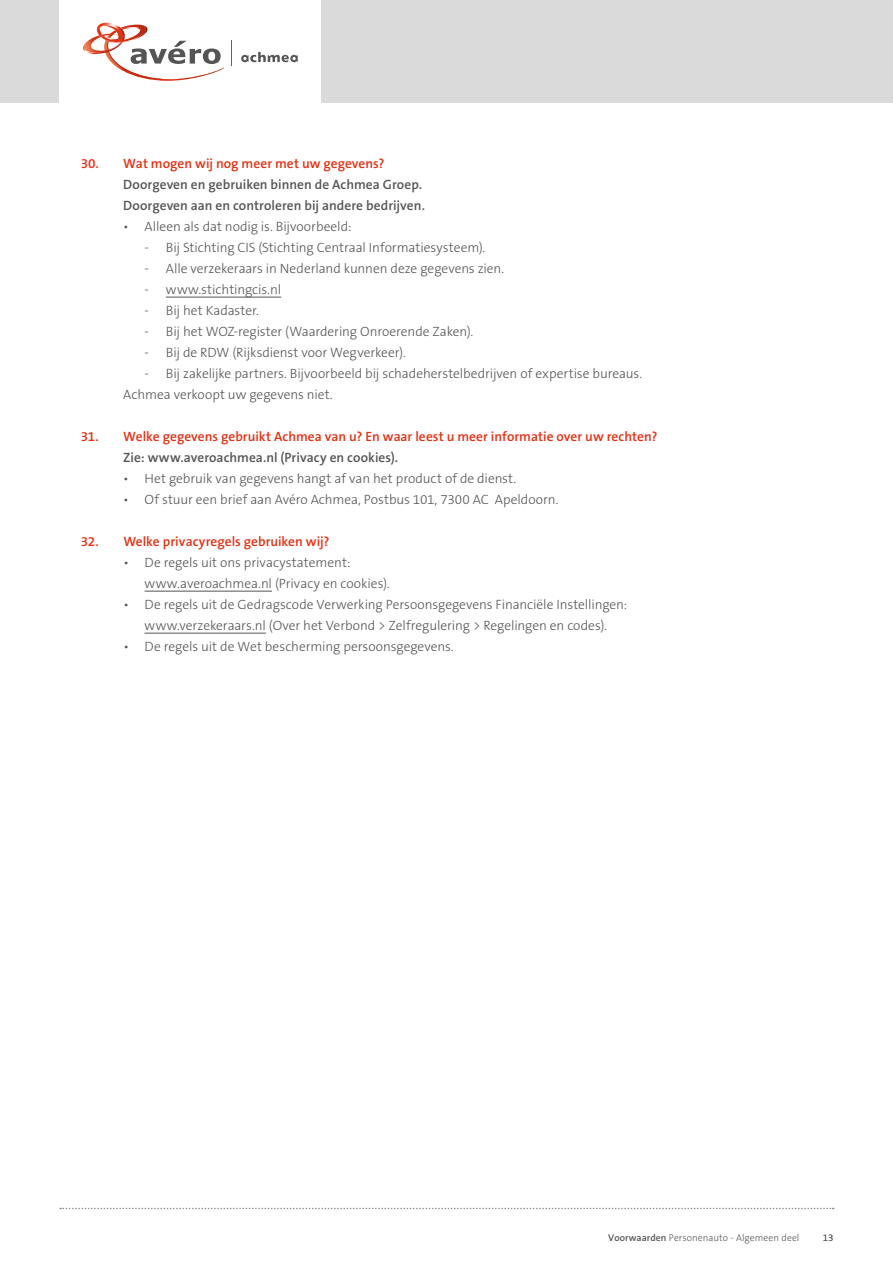
<style>
.page{position:relative;width:893px;height:1263px;background:#fff}
.page>*{position:absolute;margin:0;border:0;box-sizing:border-box;transform-origin:0 0}
.t1{font:300 13.5px/21px "The Sans B3";letter-spacing:-.005em;color:#555}
.t2{font:600 13.5px "The Sans B6";color:#e13214}
.t3{font:600 13.5px/21px "The Sans B6";letter-spacing:.005em;color:#555}
.t4{font:300 9.75px "The Sans B3";letter-spacing:.005em;color:#555}
.s1{font-family:"The Sans B6";font-weight:600}
</style>
<div class="page">
<div style="left:0;top:0;width:893px;height:103px;background:#dadada"></div>
<div style="left:60px;top:0;width:261px;height:103px;background:#fff"></div>
<svg style="left:241px;top:52px;width:57px;height:10px"></svg>
<svg style="left:83px;top:22px;width:141px;height:59px"></svg>
<svg style="left:231px;top:41px;width:1px;height:25px"></svg>
<svg style="left:60px;top:1208px;width:774px;height:1px"></svg>
<hr style="left:166px;top:297px;width:115px;height:1px;background:#555">
<hr style="left:145px;top:591px;width:127px;height:1px;background:#555">
<hr style="left:145px;top:633px;width:121px;height:1px;background:#555">
<p class="t2" style="left:81px;top:156px;width:305px">30. Wat mogen wij nog meer met uw gegevens?</p>
<p class="t3" style="left:123px;top:175px;width:303px">Doorgeven en gebruiken binnen de Achmea Groep.<br>Doorgeven aan en controleren bij andere bedrijven.</p>
<p class="t1" style="left:123px;top:217px;width:230px">• Alleen als dat nodig is. Bijvoorbeeld:</p>
<p class="t1" style="left:145px;top:238px;width:342px">- Bij Stichting CIS (Stichting Centraal Informatiesysteem).</p>
<p class="t1" style="left:145px;top:259px;width:361px">- Alle verzekeraars in Nederland kunnen deze gegevens zien.</p>
<p class="t1" style="left:145px;top:280px;width:138px">- www.stichtingcis.nl</p>
<p class="t1" style="left:145px;top:301px;width:116px">- Bij het Kadaster.</p>
<p class="t1" style="left:145px;top:322px;width:330px">- Bij het WOZ-register (Waardering Onroerende Zaken).</p>
<p class="t1" style="left:145px;top:343px;width:263px">- Bij de RDW (Rijksdienst voor Wegverkeer).</p>
<p class="t1" style="left:123px;top:364px;width:520px;text-indent:21px">- Bij zakelijke partners. Bijvoorbeeld bij schadeherstelbedrijven of expertise bureaus.<br>Achmea verkoopt uw gegevens niet.</p>
<p class="t2" style="left:81px;top:429px;width:578px">31. Welke gegevens gebruikt Achmea van u? En waar leest u meer informatie over uw rechten?</p>
<p class="t3" style="left:123px;top:448px;width:276px">Zie: www.averoachmea.nl (Privacy en cookies).</p>
<p class="t1" style="left:123px;top:469px;width:394px">• Het gebruik van gegevens hangt af van het product of de dienst.</p>
<p class="t1" style="left:123px;top:490px;width:437px">• Of stuur een brief aan Avéro Achmea, Postbus 101, 7300 AC Apeldoorn.</p>
<p class="t2" style="left:81px;top:534px;width:250px">32. Welke privacyregels gebruiken wij?</p>
<p class="t1" style="left:145px;top:553px;width:247px;text-indent:-21px">• De regels uit ons privacystatement: www.averoachmea.nl (Privacy en cookies).</p>
<p class="t1" style="left:123px;top:595px;width:505px;text-align:center">• De regels uit de Gedragscode Verwerking Persoonsgegevens Financiële Instellingen: www.verzekeraars.nl (Over het Verbond &gt; Zelfregulering &gt; Regelingen en codes).</p>
<p class="t1" style="left:123px;top:637px;width:332px">• De regels uit de Wet bescherming persoonsgegevens.</p>
<p class="t4" style="left:608px;top:1233px;width:193px"><span class="s1">Voorwaarden</span> Personenauto - Algemeen deel</p>
<p class="t4" style="left:823px;top:1233px;width:12px">13</p>
</div>
